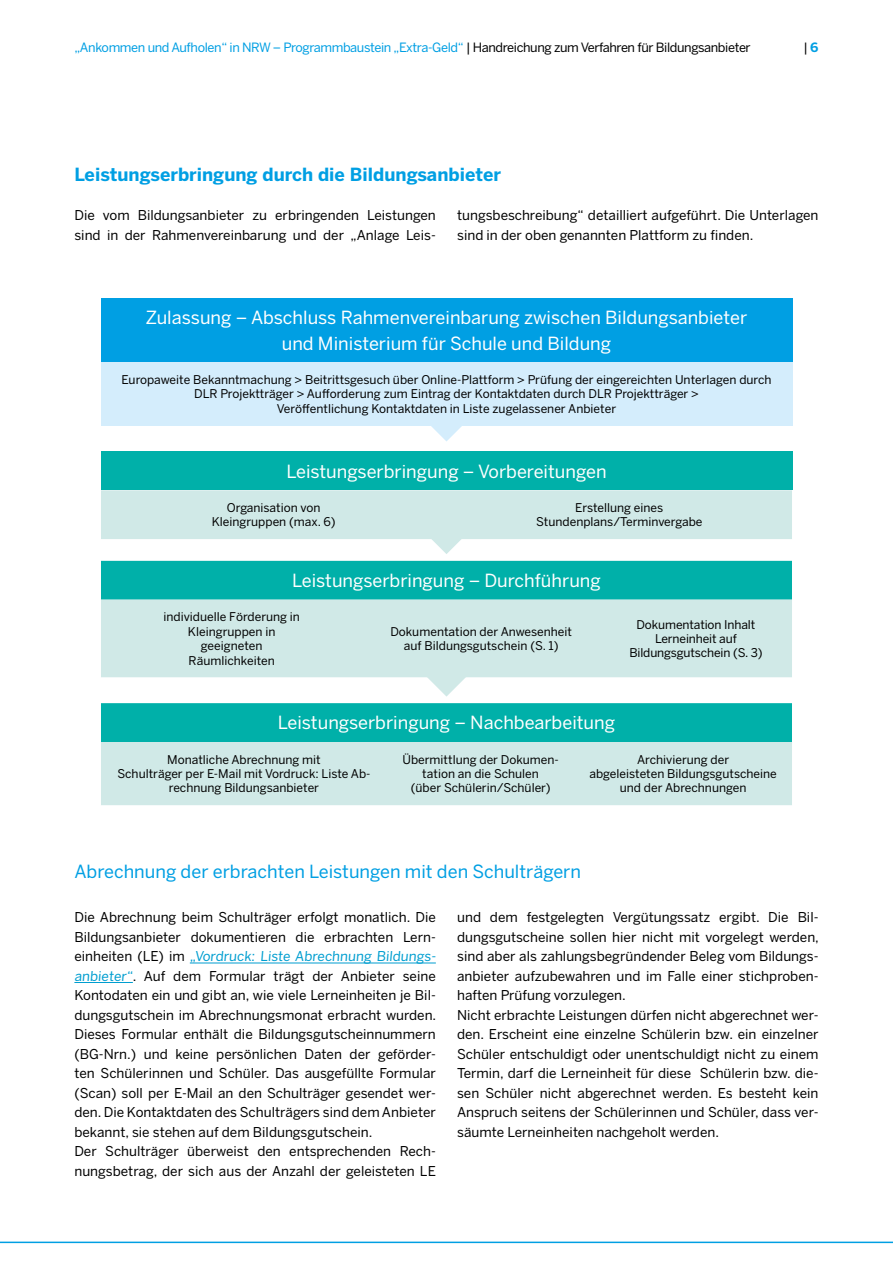
<style>
.page{position:relative;width:893px;height:1263px;background:#fff}
.page>*{position:absolute;margin:0;border:0;box-sizing:border-box;transform-origin:0 0}
.t1{font:18px/25.8px "Benton Sans";color:#fff;text-align:center}
.t2{font:18px "Benton Sans";color:#009fe3}
.t3{font:700 18px "Benton Sans";color:#009fe3}
.t4{font:13.5px/19.5px "Benton Sans";color:#000}
.t5{font:12.75px "Benton Sans";letter-spacing:-.03em;color:#009fe3}
.t6{font:12.75px "Benton Sans";color:#000}
.t7{font:12px/14.4px "Benton Sans";color:#000;text-align:center}
.s1{color:#000}
.s2{font-weight:700;color:#009fe3}
.s3{color:#009ed0}
</style>
<div class="page">
<hr style="left:0;top:1241px;width:893px;height:2px;background:#009fe3">
<hr style="left:190px;top:963px;width:246px;height:1px;background:#009ed0">
<hr style="left:74px;top:982px;width:59px;height:1px;background:#009ed0">
<div style="left:101px;top:298px;width:691px;height:64px;background:#009fe3"></div>
<div style="left:101px;top:362px;width:691px;height:64px;background:#d4edfc"></div>
<div style="left:101px;top:451px;width:691px;height:39px;background:#00b0a9"></div>
<div style="left:101px;top:561px;width:691px;height:39px;background:#00b0a9"></div>
<svg style="left:101px;top:600px;width:691px;height:205px;background:#aee0de"></svg>
<svg style="left:431px;top:426px;width:31px;height:15px"></svg>
<svg style="left:101px;top:490px;width:691px;height:64px"></svg>
<svg style="left:426px;top:676px;width:41px;height:21px"></svg>
<p class="t5" style="left:74px;top:40px;width:678px">„Ankommen und Aufholen“ in NRW – Programmbaustein „Extra-Geld“ <span class="s1">| Handreichung zum Verfahren für Bildungsanbieter</span></p>
<p class="t6" style="left:803px;top:40px;width:17px">| <span class="s2">6</span></p>
<h1 class="t3" style="left:74px;top:163px;width:428px">Leistungserbringung durch die Bildungsanbieter</h1>
<p class="t4" style="left:74px;top:205px;width:363px">Die vom Bildungsanbieter zu erbringenden Leistungen sind in der Rahmenvereinbarung und der „Anlage Leis-</p>
<p class="t4" style="left:457px;top:205px;width:363px">tungsbeschreibung“ detailliert aufgeführt. Die Unterlagen sind in der oben genannten Plattform zu finden.</p>
<h1 class="t1" style="left:146px;top:304px;width:603px">Zulassung – Abschluss Rahmenvereinbarung zwischen Bildungsanbieter und Ministerium für Schule und Bildung</h1>
<p class="t7" style="left:121px;top:372px;width:652px">Europaweite Bekanntmachung &gt; Beitrittsgesuch über Online-Plattform &gt; Prüfung der eingereichten Unterlagen durch<br>DLR Projektträger &gt; Aufforderung zum Eintrag der Kontaktdaten durch DLR Projektträger &gt;<br>Veröffentlichung Kontaktdaten in Liste zugelassener Anbieter</p>
<h1 class="t1" style="left:286px;top:458px;width:322px">Leistungserbringung – Vorbereitungen</h1>
<p class="t7" style="left:212px;top:500px;width:125px">Organisation von<br>Kleingruppen (max. 6)</p>
<p class="t7" style="left:536px;top:500px;width:168px">Erstellung eines<br>Stundenplans/Terminvergabe</p>
<h1 class="t1" style="left:292px;top:567px;width:310px">Leistungserbringung – Durchführung</h1>
<p class="t7" style="left:163px;top:610px;width:138px">individuelle Förderung in<br>Kleingruppen in geeigneten<br>Räumlichkeiten</p>
<p class="t7" style="left:390px;top:624px;width:183px">Dokumentation der Anwesenheit auf Bildungsgutschein (S. 1)</p>
<p class="t7" style="left:629px;top:617px;width:135px">Dokumentation Inhalt<br>Lerneinheit auf<br>Bildungsgutschein (S. 3)</p>
<h1 class="t1" style="left:278px;top:709px;width:339px">Leistungserbringung – Nachbearbeitung</h1>
<p class="t7" style="left:117px;top:752px;width:255px">Monatliche Abrechnung mit<br>Schulträger per E-Mail mit Vordruck: Liste Ab&shy;rechnung Bildungsanbieter</p>
<p class="t7" style="left:402px;top:752px;width:158px">Übermittlung der Dokumen&shy;tation an die Schulen<br>(über Schülerin/Schüler)</p>
<p class="t7" style="left:589px;top:752px;width:189px">Archivierung der<br>abgeleisteten Bildungsgutscheine und der Abrechnungen</p>
<h1 class="t2" style="left:74px;top:861px;width:508px">Abrechnung der erbrachten Leistungen mit den Schulträgern</h1>
<p class="t4" style="left:74px;top:907px;width:364px">Die Abrechnung beim Schulträger erfolgt monatlich. Die Bildungsanbieter dokumentieren die erbrachten Lern&shy;einheiten (LE) im <span class="s3">„Vordruck: Liste Abrechnung Bildungs&shy;anbieter“</span>. Auf dem Formular trägt der Anbieter seine Kontodaten ein und gibt an, wie viele Lerneinheiten je Bil&shy;dungsgutschein im Abrechnungsmonat erbracht wurden.<br>Dieses Formular enthält die Bildungsgutscheinnummern (BG-Nrn.) und keine persönlichen Daten der geförder&shy;ten Schülerinnen und Schüler. Das ausgefüllte Formular (Scan) soll per E-Mail an den Schulträger gesendet wer&shy;den. Die Kontaktdaten des Schulträgers sind dem Anbieter bekannt, sie stehen auf dem Bildungsgutschein.<br>Der Schulträger überweist den entsprechenden Rech&shy;nungsbetrag, der sich aus der Anzahl der geleisteten LE</p>
<p class="t4" style="left:457px;top:907px;width:363px">und dem festgelegten Vergütungssatz ergibt. Die Bil&shy;dungsgutscheine sollen hier nicht mit vorgelegt werden, sind aber als zahlungsbegründender Beleg vom Bildungs&shy;anbieter aufzubewahren und im Falle einer stichproben&shy;haften Prüfung vorzulegen.<br>Nicht erbrachte Leistungen dürfen nicht abgerechnet wer&shy;den. Erscheint eine einzelne Schülerin bzw. ein einzelner Schüler entschuldigt oder unentschuldigt nicht zu einem Termin, darf die Lerneinheit für diese Schülerin bzw. die&shy;sen Schüler nicht abgerechnet werden. Es besteht kein Anspruch seitens der Schülerinnen und Schüler, dass ver&shy;säumte Lerneinheiten nachgeholt werden.</p>
</div>
